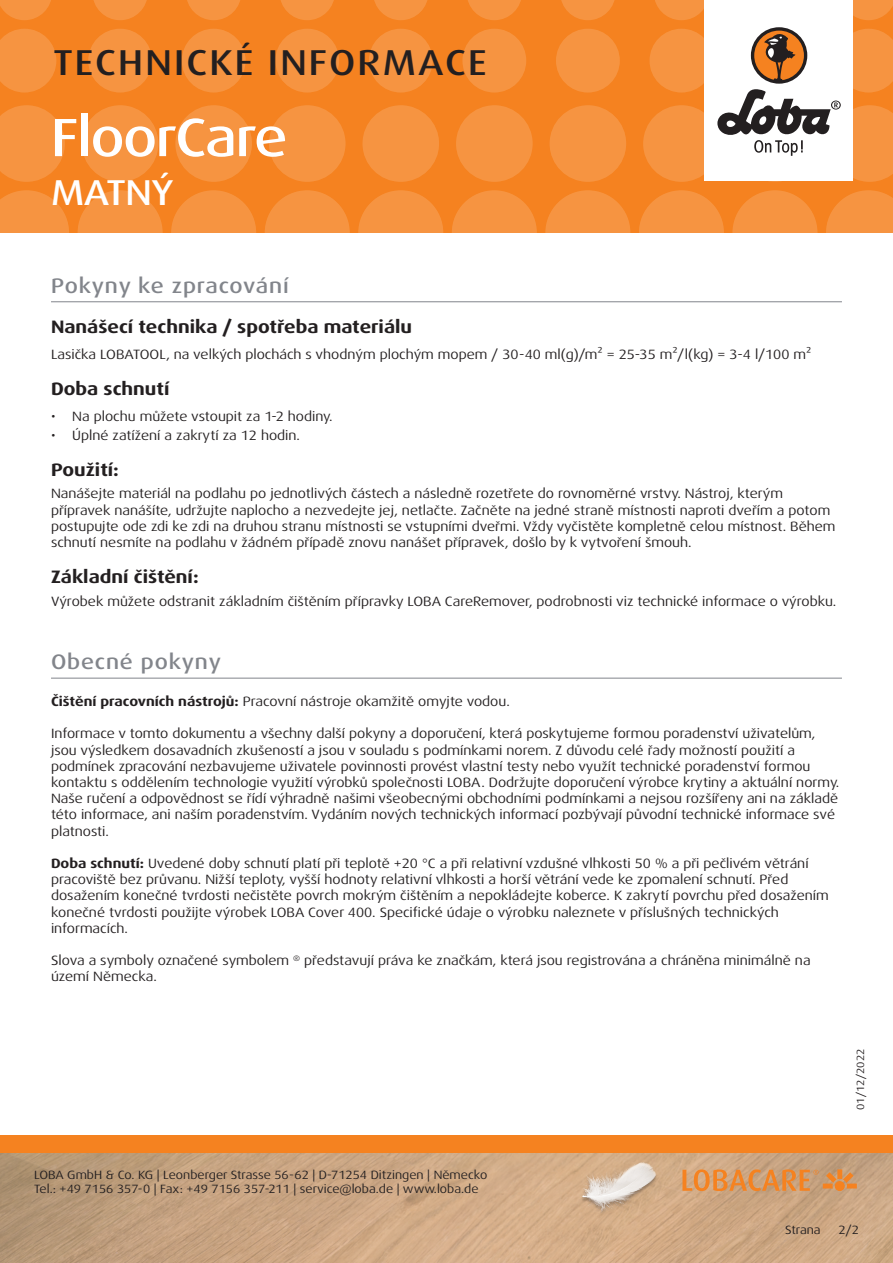
<style>
.page{position:relative;width:893px;height:1263px;background:#fff}
.page>*{position:absolute;margin:0;border:0;box-sizing:border-box;transform-origin:0 0}
.t1{font:500 expanded 54px "Dax Pro";letter-spacing:-.025em;color:#fff}
.t2{font:500 expanded 36px "Dax Pro";letter-spacing:.06em;color:#231f20}
.t3{font:500 expanded 36px "Dax Pro";letter-spacing:-.015em;color:#fff}
.Titel_grau{font:500 expanded 21px "Dax Pro";letter-spacing:.04em;color:#82858b}
.t4{font:700 expanded 18px "Dax Pro";color:#231f20}
.Text{font:expanded 13.5px/16.2px "Dax Pro";color:#231f20}
.t5{font:expanded 12px/14.4px "Dax Pro";color:#231f20}
.t6{font:expanded 10.5px "Dax Pro";color:#231f20}
.s1{font-weight:700}
</style>
<div class="page">
<div style="left:0;top:0;width:893px;height:233px;background:#f58220"></div>
<svg style="left:0;top:190px;width:69px;height:43px"></svg>
<svg style="left:78px;top:190px;width:85px;height:85px;fill:#f69441"></svg>
<svg style="left:171px;top:190px;width:85px;height:85px;fill:#f69441"></svg>
<svg style="left:265px;top:190px;width:85px;height:85px;fill:#f69441"></svg>
<svg style="left:358px;top:190px;width:85px;height:85px;fill:#f69441"></svg>
<svg style="left:545px;top:190px;width:85px;height:85px;fill:#f69441"></svg>
<svg style="left:452px;top:190px;width:85px;height:85px;fill:#f69441"></svg>
<svg style="left:732px;top:190px;width:85px;height:85px;fill:#f69441"></svg>
<svg style="left:639px;top:190px;width:85px;height:85px;fill:#f69441"></svg>
<svg style="left:826px;top:190px;width:67px;height:43px"></svg>
<svg style="left:0;top:105px;width:65px;height:77px"></svg>
<svg style="left:82px;top:105px;width:76px;height:77px"></svg>
<svg style="left:175px;top:105px;width:77px;height:77px"></svg>
<svg style="left:269px;top:105px;width:76px;height:77px"></svg>
<svg style="left:456px;top:105px;width:77px;height:77px"></svg>
<svg style="left:362px;top:105px;width:77px;height:77px"></svg>
<svg style="left:550px;top:105px;width:76px;height:77px"></svg>
<svg style="left:0;top:29px;width:56px;height:63px"></svg>
<svg style="left:182px;top:29px;width:64px;height:63px"></svg>
<svg style="left:88px;top:29px;width:64px;height:63px"></svg>
<svg style="left:275px;top:29px;width:64px;height:63px"></svg>
<svg style="left:462px;top:29px;width:64px;height:63px"></svg>
<svg style="left:369px;top:29px;width:64px;height:63px"></svg>
<svg style="left:556px;top:29px;width:64px;height:63px"></svg>
<svg style="left:0;top:0;width:51px;height:20px"></svg>
<svg style="left:187px;top:0;width:53px;height:20px"></svg>
<svg style="left:468px;top:0;width:53px;height:20px"></svg>
<svg style="left:655px;top:0;width:49px;height:20px"></svg>
<svg style="left:93px;top:0;width:54px;height:20px"></svg>
<svg style="left:374px;top:0;width:54px;height:20px"></svg>
<svg style="left:281px;top:0;width:53px;height:20px"></svg>
<svg style="left:561px;top:0;width:54px;height:20px"></svg>
<svg style="left:853px;top:0;width:40px;height:20px"></svg>
<img style="left:0;top:1152px;width:893px;height:111px">
<div style="left:0;top:1135px;width:893px;height:17px;background:#f58220"></div>
<div style="left:704px;top:0;width:149px;height:181px;background:#fff"></div>
<svg style="left:643px;top:29px;width:250px;height:153px"></svg>
<img style="left:578px;top:1161px;width:82px;height:81px">
<svg style="left:682px;top:1169px;width:175px;height:22px;background:#d9965a"></svg>
<hr style="left:51px;top:678px;width:791px;height:1px;background:#82858b">
<hr style="left:51px;top:301px;width:791px;height:1px;background:#82858b">
<h2 class="t2" style="left:53px;top:40px;width:435px">TECHNICKÉ INFORMACE</h2>
<p class="t1" style="left:51px;top:103px;width:238px">FloorCare</p>
<h2 class="t3" style="left:51px;top:169px;width:124px">MATNÝ</h2>
<p class="Titel_grau" style="left:51px;top:272px;width:239px">Pokyny ke zpracování</p>
<p class="t4" style="left:51px;top:315px;width:362px">Nanášecí technika / spotřeba materiálu</p>
<p class="Text" style="left:51px;top:347px;width:762px">Lasička LOBATOOL, na velkých plochách s vhodným plochým mopem / 30-40 ml(g)/m² = 25-35 m²/l(kg) = 3-4 l/100 m²</p>
<p class="t4" style="left:51px;top:377px;width:120px">Doba schnutí</p>
<p class="Text" style="left:51px;top:408px;width:283px">• Na plochu můžete vstoupit za 1-2 hodiny.</p>
<p class="Text" style="left:51px;top:428px;width:251px">• Úplné zatížení a zakrytí za 12 hodin.</p>
<p class="t4" style="left:51px;top:458px;width:69px">Použití:</p>
<p class="Text" style="left:51px;top:486px;width:786px">Nanášejte materiál na podlahu po jednotlivých částech a následně rozetřete do rovnoměrné vrstvy. Nástroj, kterým přípravek nanášíte, udržujte naplocho a nezvedejte jej, netlačte. Začněte na jedné straně místnosti naproti dveřím a potom postupujte ode zdi ke zdi na druhou stranu místnosti se vstupními dveřmi. Vždy vyčistěte kompletně celou místnost. Během schnutí nesmíte na podlahu v žádném případě znovu nanášet přípravek, došlo by k vytvoření šmouh.</p>
<p class="t4" style="left:51px;top:566px;width:149px">Základní čištění:</p>
<p class="Text" style="left:51px;top:593px;width:787px">Výrobek můžete odstranit základním čištěním přípravky LOBA CareRemover, podrobnosti viz technické informace o výrobku.</p>
<p class="Titel_grau" style="left:51px;top:649px;width:171px">Obecné pokyny</p>
<p class="Text" style="left:51px;top:693px;width:460px"><span class="s1">Čištění pracovních nástrojů:</span> Pracovní nástroje okamžitě omyjte vodou.</p>
<p class="Text" style="left:51px;top:726px;width:790px">Informace v tomto dokumentu a všechny další pokyny a doporučení, která poskytujeme formou poradenství uživatelům, jsou výsledkem dosavadních zkušeností a jsou v souladu s podmínkami norem. Z důvodu celé řady možností použití a podmínek zpracování nezbavujeme uživatele povinnosti provést vlastní testy nebo využít technické poradenství formou kontaktu s oddělením technologie využití výrobků společnosti LOBA. Dodržujte doporučení výrobce krytiny a aktuální normy.<br>Naše ručení a odpovědnost se řídí výhradně našimi všeobecnými obchodními podmínkami a nejsou rozšířeny ani na základě této informace, ani naším poradenstvím. Vydáním nových technických informací pozbývají původní technické informace své platnosti.</p>
<p class="Text" style="left:51px;top:855px;width:779px"><span class="s1">Doba schnutí:</span> Uvedené doby schnutí platí při teplotě +20 °C a při relativní vzdušné vlhkosti 50 % a při pečlivém větrání pracoviště bez průvanu. Nižší teploty, vyšší hodnoty relativní vlhkosti a horší větrání vede ke zpomalení schnutí. Před dosažením konečné tvrdosti nečistěte povrch mokrým čištěním a nepokládejte koberce. K zakrytí povrchu před dosažením konečné tvrdosti použijte výrobek LOBA Cover 400. Specifické údaje o výrobku naleznete v příslušných technických informacích.</p>
<p class="Text" style="left:51px;top:952px;width:761px">Slova a symboly označené symbolem <sup>®</sup> představují práva ke značkám, která jsou registrována a chráněna minimálně na území Německa.</p>
<p class="t5" style="left:34px;top:1167px;width:455px">LOBA GmbH &amp; Co. KG | Leonberger Strasse 56-62 | D-71254 Ditzingen | Německo<br>Tel.: +49 7156 357-0 | Fax: +49 7156 357-211 | service@loba.de | www.loba.de</p>
<p class="t6" style="left:854px;top:1110px;width:63px;rotate:-90deg">01/12/2022</p>
<p class="t5" style="left:785px;top:1223px;width:37px">Strana</p>
<p class="t5" style="left:838px;top:1223px;width:22px">2/2</p>
</div>
